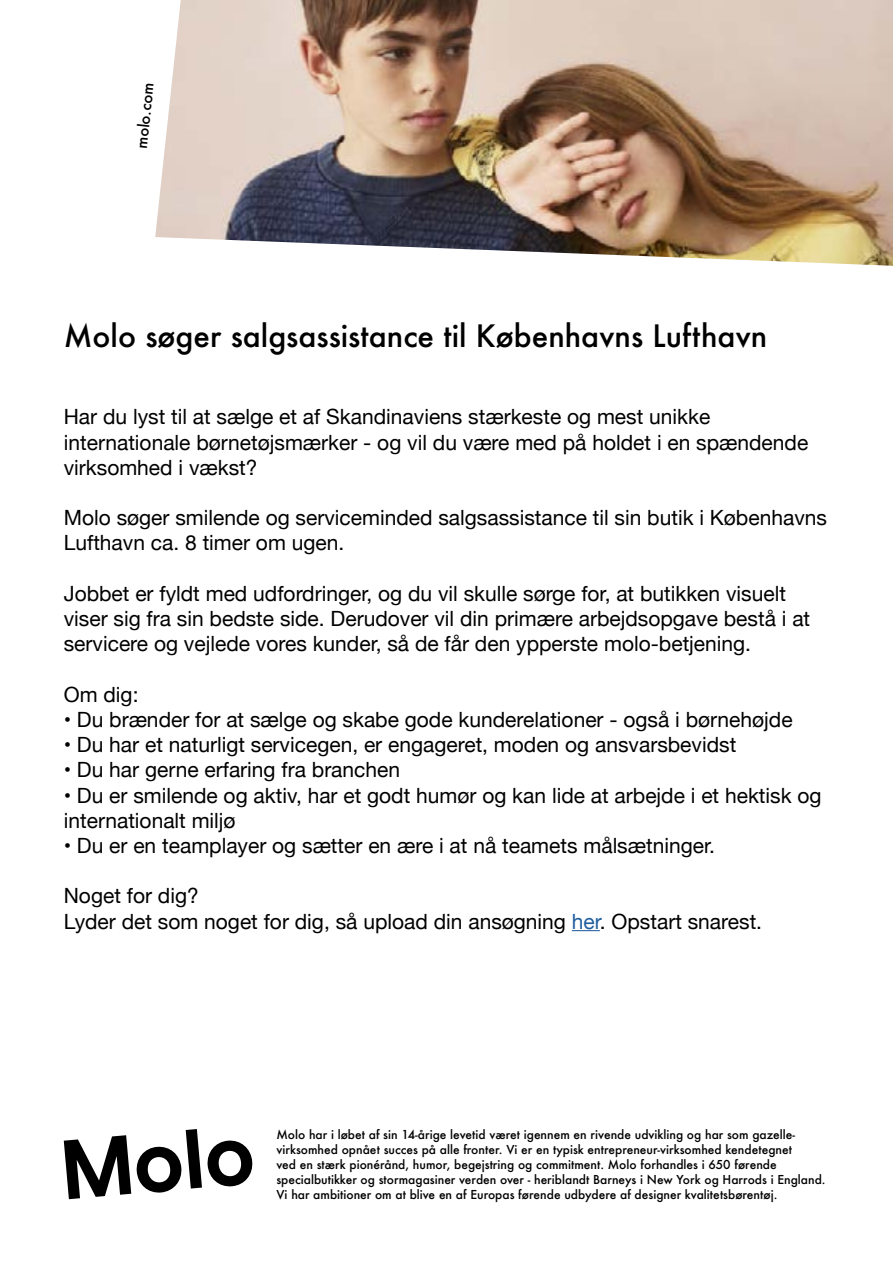
<style>
.page{position:relative;width:893px;height:1263px;background:#fff}
.page>*{position:absolute;margin:0;border:0;box-sizing:border-box;transform-origin:0 0}
.t1{font:500 30px "Futura";color:#000}
.t2{font:21px/25.2px "Helvetica Neue";color:#000}
.t3{font:500 15px "Futura";color:#000}
.t4{font:500 12px/15px "Futura";color:#000}
.s1{color:#215e9e}
</style>
<div class="page">
<svg style="left:572px;top:930px;width:28px;height:1px"></svg>
<img style="left:155px;top:0;width:738px;height:266px">
<svg style="left:64px;top:1129px;width:189px;height:70px"></svg>
<p class="t3" style="left:131px;top:147px;width:68px;rotate:-84deg">molo.com</p>
<h1 class="t1" style="left:64px;top:315px;width:705px">Molo søger salgsassistance til Københavns Lufthavn</h1>
<p class="t2" style="left:64px;top:406px;width:746px">Har du lyst til at sælge et af Skandinaviens stærkeste og mest unikke internationale børnetøjsmærker - og vil du være med på holdet i en spændende virksomhed i vækst?</p>
<p class="t2" style="left:64px;top:506px;width:765px">Molo søger smilende og serviceminded salgsassistance til sin butik i Københavns<br>Lufthavn ca. 8 timer om ugen.</p>
<p class="t2" style="left:64px;top:582px;width:748px">Jobbet er fyldt med udfordringer, og du vil skulle sørge for, at butikken visuelt viser sig fra sin bedste side. Derudover vil din primære arbejdsopgave bestå i at servicere og vejlede vores kunder, så de får den ypperste molo-betjening.</p>
<p class="t2" style="left:64px;top:683px;width:76px">Om dig:</p>
<p class="t2" style="left:64px;top:708px;width:730px">• Du brænder for at sælge og skabe gode kunderelationer - også i børnehøjde</p>
<p class="t2" style="left:64px;top:733px;width:674px">• Du har et naturligt servicegen, er engageret, moden og ansvarsbevidst</p>
<p class="t2" style="left:64px;top:758px;width:338px">• Du har gerne erfaring fra branchen</p>
<p class="t2" style="left:64px;top:784px;width:759px">• Du er smilende og aktiv, har et godt humør og kan lide at arbejde i et hektisk og internationalt miljø</p>
<p class="t2" style="left:64px;top:834px;width:653px">• Du er en teamplayer og sætter en ære i at nå teamets målsætninger.</p>
<p class="t2" style="left:64px;top:884px;width:700px">Noget for dig?<br>Lyder det som noget for dig, så upload din ansøgning <span class="s1">her</span>. Opstart snarest.</p>
<p class="t4" style="left:276px;top:1127px;width:551px">Molo har i løbet af sin 14-årige levetid været igennem en rivende udvikling og har som gazelle&shy;virksomhed opnået succes på alle fronter. Vi er en typisk entrepreneur-virksomhed kendetegnet<br>ved en stærk pionérånd, humor, begejstring og commitment. Molo forhandles i 650 førende specialbutikker og stormagasiner verden over - heriblandt Barneys i New York og Harrods i England.<br>Vi har ambitioner om at blive en af Europas førende udbydere af designer kvalitetsbørentøj.</p>
</div>
